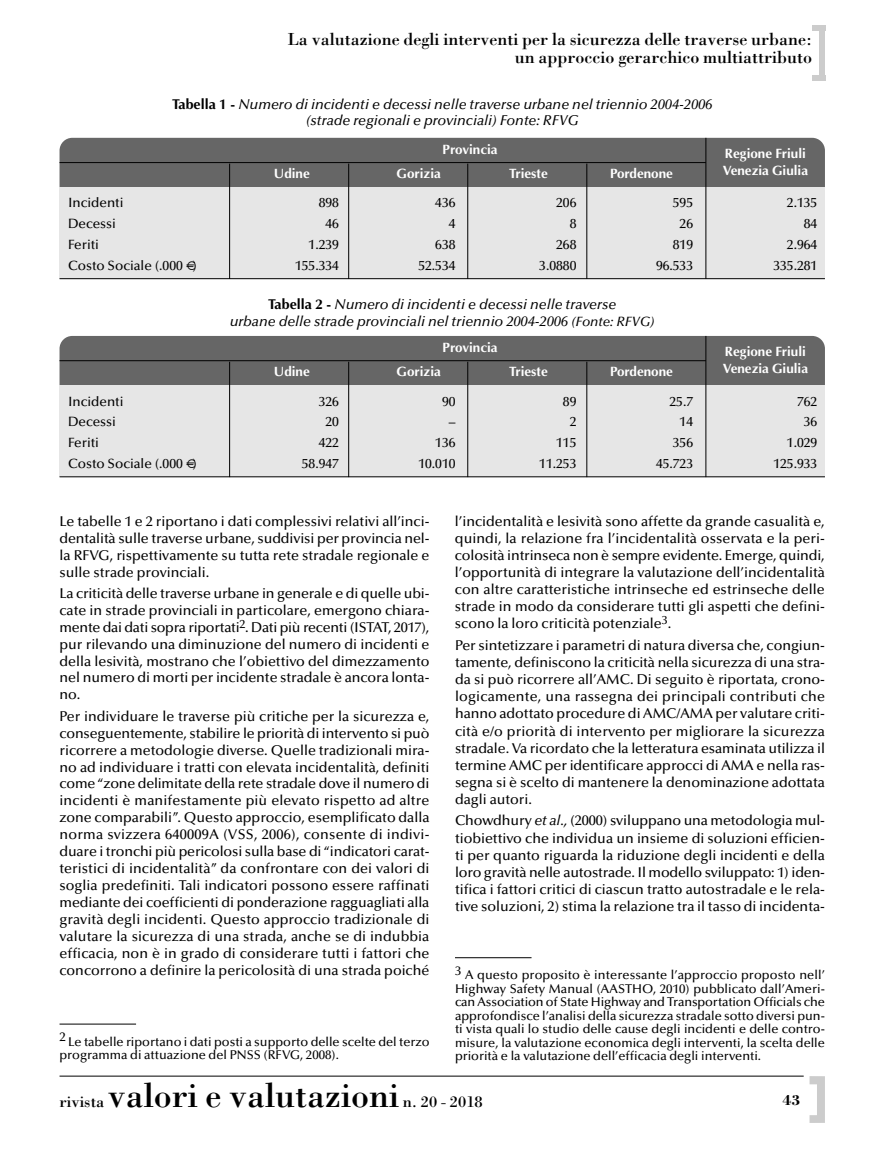
<style>
.page{position:relative;width:893px;height:1149px;background:#fff}
.page>*{position:absolute;margin:0;border:0;box-sizing:border-box;transform-origin:0 0}
.t1{font:36px "Bodoni";color:#000}
.t2{font:18px/18px "Bodoni";color:#000;text-align:right}
.t3{font:700 15px "Bodoni";color:#000}
.t4{font:500 14.25px/17px "Optima";color:#000;text-align:justify}
.t5{font:italic 500 14.25px/16.5px "Optima";color:#000;text-align:center}
.t6{font:500 13.5px "Optima";color:#000}
.t7{font:700 13.5px "Optima";color:#fff}
.t8{font:500 12.75px/13.5px "Optima";color:#000}
.s1{font-weight:700;font-style:normal}
.s2{font-size:13.5px}
.s3{font-style:italic}
.s4{font-size:16.5px}
</style>
<div class="page">
<div style="left:820px;top:26px;width:5px;height:51px;background:#ccc"></div>
<div style="left:812px;top:26px;width:13px;height:5px;background:#ccc"></div>
<div style="left:812px;top:75px;width:13px;height:6px;background:#ccc"></div>
<svg style="left:809px;top:1076px;width:16px;height:46px"></svg>
<hr style="left:60px;top:1075px;width:744px;height:1px;background:#000">
<div style="left:60px;top:336px;width:765px;height:66px;background:#666;border-radius:13px"></div>
<div style="left:60px;top:385px;width:765px;height:91px;background:#e6e6e6"></div>
<hr style="left:60px;top:360px;width:646px;height:1px;background:#000">
<hr style="left:60px;top:476px;width:765px;height:1px;background:#000">
<hr style="left:705px;top:336px;width:1px;height:141px;background:#000">
<hr style="left:586px;top:361px;width:1px;height:116px;background:#000">
<hr style="left:467px;top:361px;width:1px;height:116px;background:#000">
<hr style="left:348px;top:361px;width:1px;height:116px;background:#000">
<hr style="left:229px;top:361px;width:1px;height:116px;background:#000">
<div style="left:60px;top:138px;width:765px;height:66px;background:#666;border-radius:13px"></div>
<div style="left:60px;top:187px;width:765px;height:92px;background:#e6e6e6"></div>
<hr style="left:60px;top:162px;width:646px;height:1px;background:#000">
<hr style="left:60px;top:278px;width:765px;height:1px;background:#000">
<hr style="left:705px;top:138px;width:1px;height:141px;background:#000">
<hr style="left:586px;top:163px;width:1px;height:116px;background:#000">
<hr style="left:467px;top:163px;width:1px;height:116px;background:#000">
<hr style="left:348px;top:163px;width:1px;height:116px;background:#000">
<hr style="left:229px;top:163px;width:1px;height:116px;background:#000">
<hr style="left:60px;top:1023px;width:76px;height:1px;background:#000">
<hr style="left:455px;top:957px;width:76px;height:1px;background:#000">
<p class="t2" style="left:288px;top:30px;width:526px">La valutazione degli interventi per la sicurezza delle traverse urbane: un approccio gerarchico multiattributo</p>
<p class="t5" style="left:172px;top:97px;width:542px"><span class="s1">Tabella 1 -</span> Numero di incidenti e decessi nelle traverse urbane nel triennio 2004-2006 (strade regionali e provinciali) Fonte: RFVG</p>
<p class="t7" style="left:443px;top:141px;width:57px">Provincia</p>
<p class="t7" style="left:725px;top:145px;width:82px">Regione Friuli</p>
<p class="t7" style="left:274px;top:165px;width:38px">Udine</p>
<p class="t7" style="left:397px;top:165px;width:46px">Gorizia</p>
<p class="t7" style="left:509px;top:165px;width:40px">Trieste</p>
<p class="t7" style="left:610px;top:165px;width:64px">Pordenone</p>
<p class="t7" style="left:723px;top:162px;width:87px">Venezia Giulia</p>
<p class="t6" style="left:68px;top:197px;width:57px">Incidenti</p>
<p class="t6" style="left:319px;top:197px;width:22px">898</p>
<p class="t6" style="left:435px;top:197px;width:22px">436</p>
<p class="t6" style="left:556px;top:197px;width:22px">206</p>
<p class="t6" style="left:673px;top:197px;width:22px">595</p>
<p class="t6" style="left:787px;top:197px;width:32px">2.135</p>
<p class="t6" style="left:68px;top:218px;width:49px">Decessi</p>
<p class="t6" style="left:325px;top:218px;width:15px">46</p>
<p class="t6" style="left:449px;top:218px;width:8px">4</p>
<p class="t6" style="left:570px;top:218px;width:8px">8</p>
<p class="t6" style="left:680px;top:218px;width:15px">26</p>
<p class="t6" style="left:804px;top:218px;width:15px">84</p>
<p class="t6" style="left:68px;top:239px;width:33px">Feriti</p>
<p class="t6" style="left:309px;top:239px;width:32px">1.239</p>
<p class="t6" style="left:435px;top:239px;width:22px">638</p>
<p class="t6" style="left:556px;top:239px;width:22px">268</p>
<p class="t6" style="left:673px;top:239px;width:22px">819</p>
<p class="t6" style="left:787px;top:239px;width:32px">2.964</p>
<p class="t6" style="left:68px;top:260px;width:130px">Costo Sociale (.000 )</p>
<p class="t6" style="left:295px;top:260px;width:45px">155.334</p>
<p class="t6" style="left:418px;top:260px;width:39px">52.534</p>
<p class="t6" style="left:539px;top:260px;width:39px">3.0880</p>
<p class="t6" style="left:656px;top:260px;width:39px">96.533</p>
<p class="t6" style="left:773px;top:260px;width:45px">335.281</p>
<p class="t5" style="left:230px;top:297px;width:426px"><span class="s1">Tabella 2 -</span> Numero di incidenti e decessi nelle traverse<br>urbane delle strade provinciali nel triennio 2004-2006 <span class="s2">(Fonte: RFVG)</span></p>
<p class="t7" style="left:443px;top:339px;width:57px">Provincia</p>
<p class="t7" style="left:725px;top:343px;width:82px">Regione Friuli</p>
<p class="t7" style="left:274px;top:363px;width:38px">Udine</p>
<p class="t7" style="left:397px;top:363px;width:46px">Gorizia</p>
<p class="t7" style="left:509px;top:363px;width:40px">Trieste</p>
<p class="t7" style="left:610px;top:363px;width:64px">Pordenone</p>
<p class="t7" style="left:723px;top:360px;width:87px">Venezia Giulia</p>
<p class="t6" style="left:68px;top:395px;width:57px">Incidenti</p>
<p class="t6" style="left:319px;top:395px;width:22px">326</p>
<p class="t6" style="left:442px;top:395px;width:15px">90</p>
<p class="t6" style="left:563px;top:395px;width:15px">89</p>
<p class="t6" style="left:669px;top:395px;width:25px">25.7</p>
<p class="t6" style="left:797px;top:395px;width:22px">762</p>
<p class="t6" style="left:68px;top:416px;width:49px">Decessi</p>
<p class="t6" style="left:325px;top:416px;width:15px">20</p>
<p class="t6" style="left:449px;top:416px;width:8px">–</p>
<p class="t6" style="left:570px;top:416px;width:8px">2</p>
<p class="t6" style="left:680px;top:416px;width:15px">14</p>
<p class="t6" style="left:804px;top:416px;width:15px">36</p>
<p class="t6" style="left:68px;top:437px;width:33px">Feriti</p>
<p class="t6" style="left:319px;top:437px;width:22px">422</p>
<p class="t6" style="left:435px;top:437px;width:22px">136</p>
<p class="t6" style="left:556px;top:437px;width:22px">115</p>
<p class="t6" style="left:673px;top:437px;width:22px">356</p>
<p class="t6" style="left:787px;top:437px;width:32px">1.029</p>
<p class="t6" style="left:68px;top:458px;width:130px">Costo Sociale (.000 )</p>
<p class="t6" style="left:302px;top:458px;width:39px">58.947</p>
<p class="t6" style="left:418px;top:458px;width:39px">10.010</p>
<p class="t6" style="left:539px;top:458px;width:39px">11.253</p>
<p class="t6" style="left:656px;top:458px;width:39px">45.723</p>
<p class="t6" style="left:773px;top:458px;width:45px">125.933</p>
<p class="t4" style="left:60px;top:513px;width:371px">Le tabelle 1 e 2 riportano i dati complessivi relativi all’inci&shy;dentalità sulle traverse urbane, suddivisi per provincia nel&shy;la RFVG, rispettivamente su tutta rete stradale regionale e sulle strade provinciali.</p>
<p class="t4" style="left:60px;top:585px;width:371px">La criticità delle traverse urbane in generale e di quelle ubi&shy;cate in strade provinciali in particolare, emergono chiara&shy;mente dai dati sopra riportati<sup>2</sup>. Dati più recenti (ISTAT, 2017), pur rilevando una diminuzione del numero di incidenti e della lesività, mostrano che l’obiettivo del dimezzamento nel numero di morti per incidente stradale è ancora lonta&shy;no.</p>
<p class="t4" style="left:59px;top:708px;width:371px">Per individuare le traverse più critiche per la sicurezza e, conseguentemente, stabilire le priorità di intervento si può ricorrere a metodologie diverse. Quelle tradizionali mira&shy;no ad individuare i tratti con elevata incidentalità, definiti come“zone delimitate della rete stradale dove il numero di incidenti è manifestamente più elevato rispetto ad altre zone comparabili”. Questo approccio, esemplificato dalla norma svizzera 640009A (VSS, 2006), consente di indivi&shy;duare i tronchi più pericolosi sulla base di“indicatori carat&shy;teristici di incidentalità” da confrontare con dei valori di soglia predefiniti. Tali indicatori possono essere raffinati mediante dei coefficienti di ponderazione ragguagliati alla gravità degli incidenti. Questo approccio tradizionale di valutare la sicurezza di una strada, anche se di indubbia efficacia, non è in grado di considerare tutti i fattori che concorrono a definire la pericolosità di una strada poiché</p>
<p class="t8" style="left:60px;top:1035px;width:371px">2 Le tabelle riportano i dati posti a supporto delle scelte del terzo programma di attuazione del PNSS (RFVG, 2008).</p>
<p class="t4" style="left:455px;top:513px;width:371px">l’incidentalità e lesività sono affette da grande casualità e, quindi, la relazione fra l’incidentalità osservata e la peri&shy;colosità intrinseca non è sempre evidente. Emerge, quindi, l’opportunità di integrare la valutazione dell’incidentalità con altre caratteristiche intrinseche ed estrinseche delle strade in modo da considerare tutti gli aspetti che defini&shy;scono la loro criticità potenziale<sup>3</sup>.</p>
<p class="t4" style="left:455px;top:637px;width:371px">Per sintetizzare i parametri di natura diversa che, congiun&shy;tamente, definiscono la criticità nella sicurezza di una stra&shy;da si può ricorrere all’AMC. Di seguito è riportata, crono&shy;logicamente, una rassegna dei principali contributi che hanno adottato procedure di AMC/AMA per valutare criti&shy;cità e/o priorità di intervento per migliorare la sicurezza stradale. Va ricordato che la letteratura esaminata utilizza il termine AMC per identificare approcci di AMA e nella ras&shy;segna si è scelto di mantenere la denominazione adottata dagli autori.</p>
<p class="t4" style="left:455px;top:813px;width:371px">Chowdhury <span class="s3">et al.,</span> (2000) sviluppano una metodologia mul&shy;tiobiettivo che individua un insieme di soluzioni efficien&shy;ti per quanto riguarda la riduzione degli incidenti e della loro gravità nelle autostrade. Il modello sviluppato: 1) iden&shy;tifica i fattori critici di ciascun tratto autostradale e le rela&shy;tive soluzioni, 2) stima la relazione tra il tasso di incidenta-</p>
<p class="t8" style="left:455px;top:969px;width:371px;text-align:justify">3 A questo proposito è interessante l’approccio proposto nell’ Highway Safety Manual (AASTHO, 2010) pubblicato dall’Ameri&shy;can Association of State Highway and Transportation Officials che approfondisce l’analisi della sicurezza stradale sotto diversi pun&shy;ti vista quali lo studio delle cause degli incidenti e delle contro&shy;misure, la valutazione economica degli interventi, la scelta delle priorità e la valutazione dell’efficacia degli interventi.</p>
<h1 class="t1" style="left:60px;top:1072px;width:425px"><span class="s4">rivista</span> valori e valutazioni <span class="s4">n. 20 - 2018</span></h1>
<p class="t3" style="left:782px;top:1090px;width:20px">43</p>
</div>
